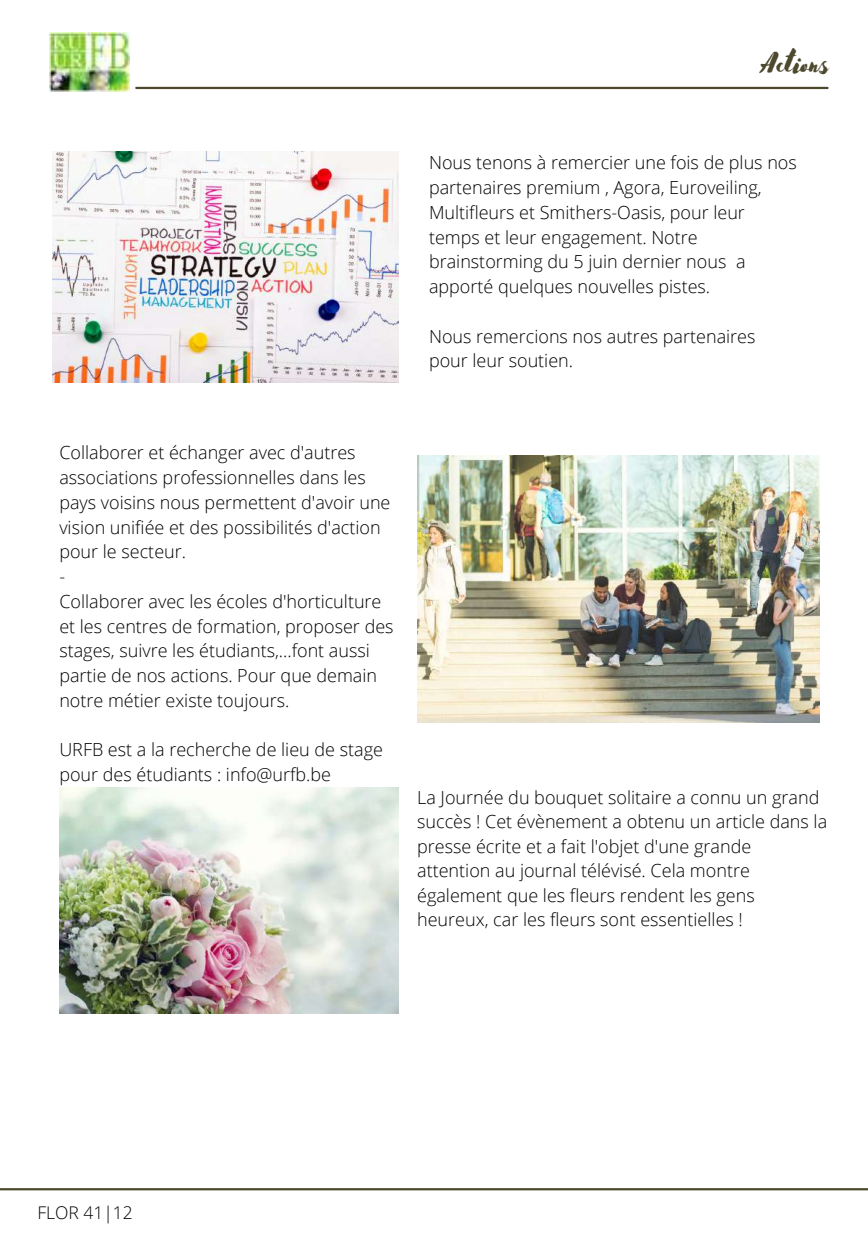
<style>
.page{position:relative;width:868px;height:1238px;background:#fff}
.page>*{position:absolute;margin:0;border:0;box-sizing:border-box;transform-origin:0 0}
.t1{font:32.1px "Advetime";color:#4d492d}
.t2{font:300 18px/24.8px "Open Sans";color:#000}
.t3{font:300 17.55px "Open Sans";color:#000}
</style>
<div class="page">
<hr style="left:0;top:1188px;width:867px;height:2px;background:#4d492d">
<hr style="left:136px;top:87px;width:691px;height:2px;background:#4d492d">
<img style="left:50px;top:32px;width:79px;height:60px">
<img style="left:53px;top:152px;width:345px;height:230px">
<img style="left:417px;top:455px;width:401px;height:267px">
<img style="left:59px;top:787px;width:339px;height:226px">
<h1 class="t1" style="left:759px;top:41px;width:70px">Actions</h1>
<p class="t2" style="left:429px;top:150px;width:369px">Nous tenons à remercier une fois de plus nos partenaires premium , Agora, Euroveiling, Multifleurs et Smithers-Oasis, pour leur temps et leur engagement. Notre brainstorming du 5 juin dernier nous a apporté quelques nouvelles pistes.</p>
<p class="t2" style="left:429px;top:323px;width:328px">Nous remercions nos autres partenaires pour leur soutien.</p>
<p class="t2" style="left:59px;top:440px;width:336px">Collaborer et échanger avec d'autres associations professionnelles dans les pays voisins nous permettent d'avoir une vision unifiée et des possibilités d'action pour le secteur.<br>-<br>Collaborer avec les écoles d'horticulture et les centres de formation, proposer des stages, suivre les étudiants,...font aussi partie de nos actions. Pour que demain notre métier existe toujours.</p>
<p class="t2" style="left:59px;top:737px;width:325px">URFB est a la recherche de lieu de stage pour des étudiants : info@urfb.be</p>
<p class="t2" style="left:417px;top:784px;width:411px">La Journée du bouquet solitaire a connu un grand succès ! Cet évènement a obtenu un article dans la presse écrite et a fait l'objet d'une grande attention au journal télévisé. Cela montre également que les fleurs rendent les gens heureux, car les fleurs sont essentielles !</p>
<p class="t3" style="left:37px;top:1200px;width:97px">FLOR 41|12</p>
</div>
